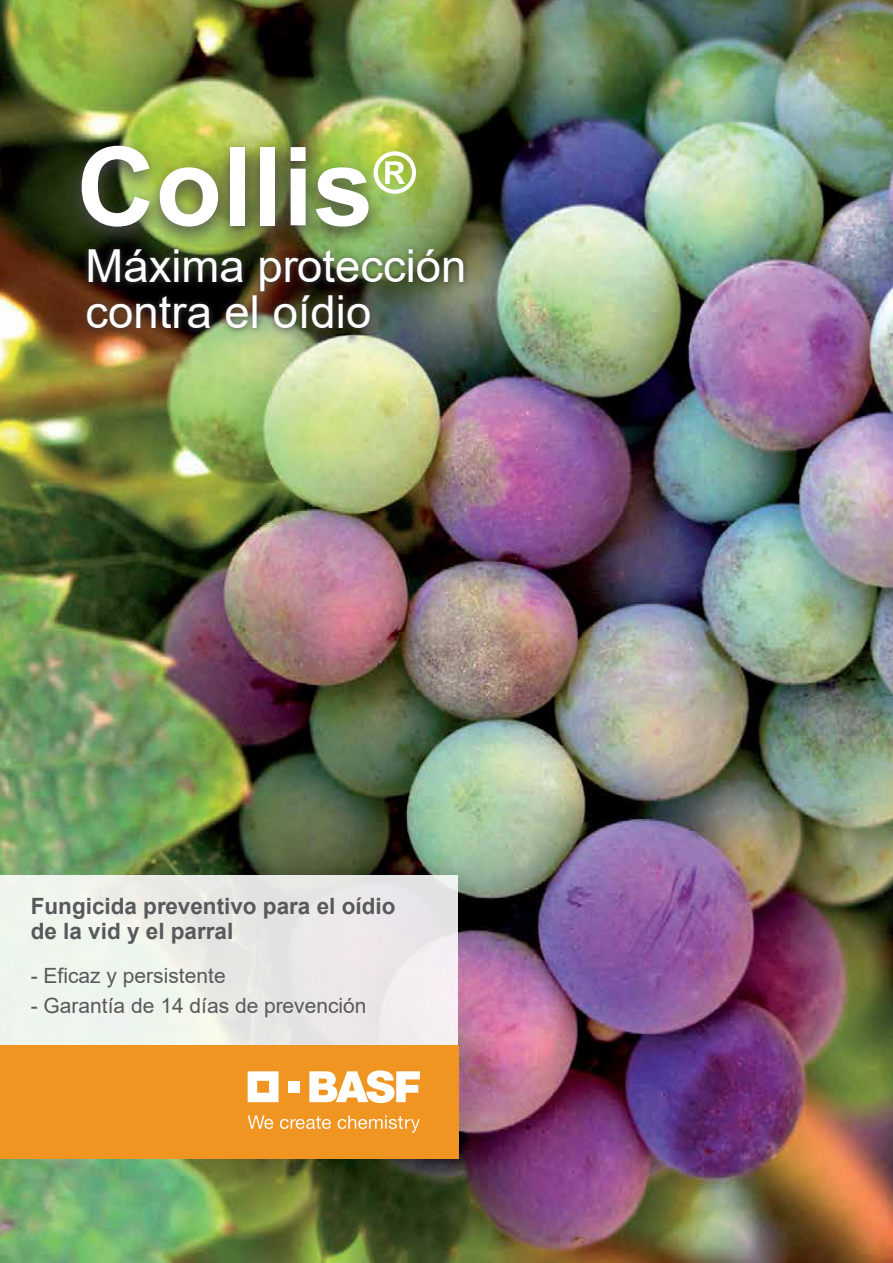
<style>
.page{position:relative;width:893px;height:1263px;background:#fff}
.page>*{position:absolute;margin:0;border:0;box-sizing:border-box;transform-origin:0 0}
.t1{font:700 109.2px "Arial";color:#fff}
.t2{font:45.45px/45.6px "Arial";color:#fff}
.t3{font:700 22.5px/25.2px "Arial";color:#58595b}
.t4{font:21px "Arial";color:#58595b}
</style>
<div class="page">
<img style="left:0;top:0;width:893px;height:1263px">
<img style="left:426px;top:189px;width:95px;height:162px">
<img style="left:31px;top:326px;width:395px;height:71px">
<div style="left:0;top:1045px;width:458px;height:113px;background:#f09522"></div>
<svg style="left:248px;top:1071px;width:31px;height:31px"></svg>
<div style="left:288px;top:1081px;width:12px;height:12px;background:#fff"></div>
<svg style="left:309px;top:1070px;width:111px;height:33px"></svg>
<svg style="left:248px;top:1115px;width:25px;height:14px"></svg>
<svg style="left:280px;top:1116px;width:51px;height:13px"></svg>
<svg style="left:338px;top:1115px;width:82px;height:17px"></svg>
<img style="left:22px;top:83px;width:406px;height:243px">
<div style="left:0;top:876px;width:458px;height:169px;background:#edecea"></div>
<h1 class="t1" style="left:76px;top:110px;width:341px">Collis<sup>®</sup></h1>
<h2 class="t2" style="left:86px;top:243px;width:383px">Máxima protección contra el oídio</h2>
<p class="t3" style="left:31px;top:894px;width:366px">Fungicida preventivo para el oídio de la vid y el parral</p>
<p class="t4" style="left:31px;top:961px;width:196px">- Eficaz y persistente</p>
<p class="t4" style="left:31px;top:991px;width:337px">- Garantía de 14 días de prevención</p>
</div>
